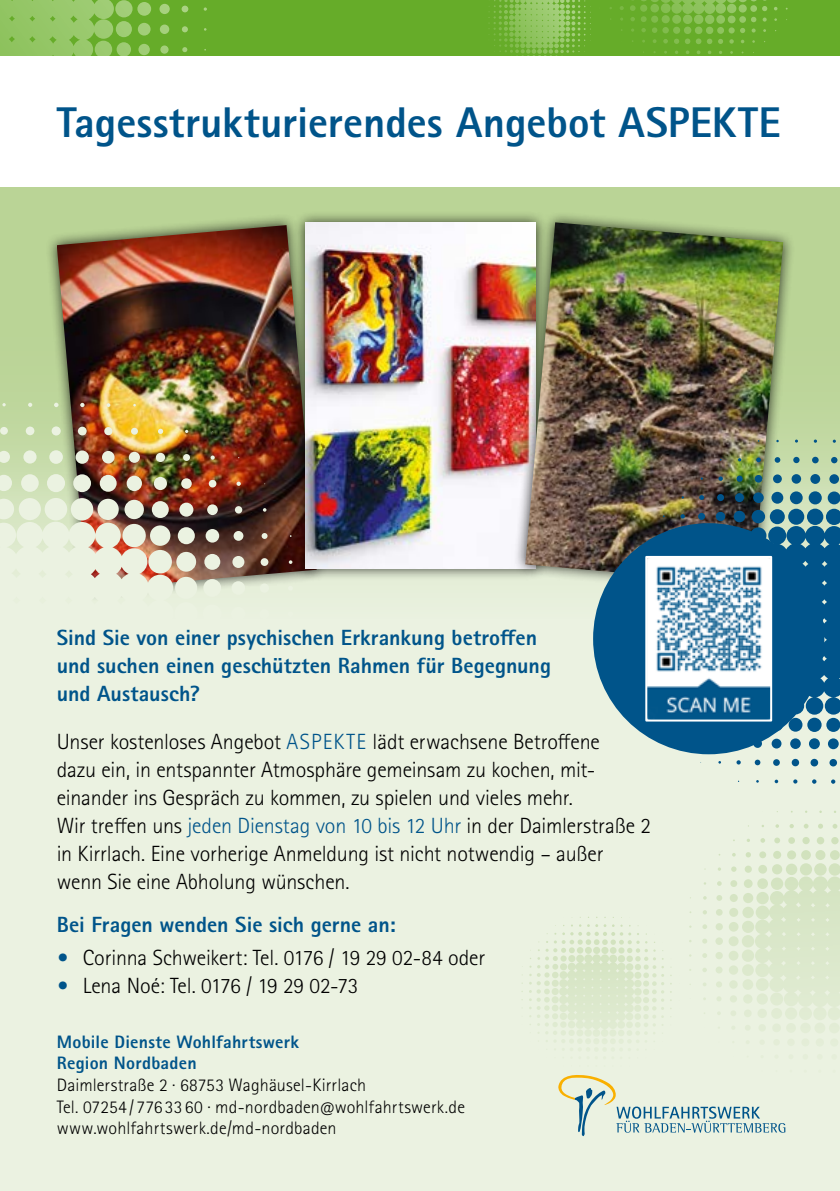
<style>
.page{position:relative;width:840px;height:1191px;background:#fff}
.page>*{position:absolute;margin:0;border:0;box-sizing:border-box;transform-origin:0 0}
.t1{font:800 43px "Rotis Sans Serif Std";color:#00548a}
.t2{font:300 22px/28px "Rotis Sans Serif Std";letter-spacing:-.005em;color:#000}
.t3{font:800 22px/28px "Rotis Sans Serif Std";color:#00548a}
.t4{font:300 18px/21.6px "Rotis Sans Serif Std";letter-spacing:.01em;color:#000}
.t5{font:800 18px/21.6px "Rotis Sans Serif Std";letter-spacing:.015em;color:#00548a}
.s1{color:#00548a}
.s2{font-weight:800;color:#00548a}
</style>
<div class="page">
<div style="left:0;top:117px;width:839px;height:1074px;background:#ebf2e1"></div>
<div style="left:0;top:187px;width:839px;height:252px;background:#bad496"></div>
<div style="left:45px;top:214px;width:283px;height:387px;background:#000;opacity:.75"></div>
<img style="left:57px;top:225px;width:236px;height:178px">
<div style="left:293px;top:210px;width:255px;height:370px;background:#000;opacity:.75"></div>
<img style="left:305px;top:222px;width:208px;height:346px">
<div style="left:513px;top:210px;width:281px;height:386px;background:#000;opacity:.75"></div>
<img style="left:525px;top:222px;width:257px;height:362px">
<div style="left:0;top:0;width:839px;height:70px;background:#66ac29"></div>
<svg style="left:0;top:0;width:207px;height:57px"></svg>
<svg style="left:483px;top:0;width:315px;height:57px"></svg>
<svg style="left:689px;top:810px;width:150px;height:223px"></svg>
<img style="left:0;top:403px;width:317px;height:198px">
<img style="left:642px;top:439px;width:197px;height:345px">
<div style="left:0;top:57px;width:839px;height:130px;background:#fff"></div>
<div style="left:592px;top:523px;width:231px;height:231px;background:#00548a;border-radius:50%"></div>
<img style="left:648px;top:559px;width:120px;height:159px">
<div style="left:645px;top:556px;width:126px;height:165px;border:2px solid #fff"></div>
<svg style="left:521px;top:916px;width:263px;height:220px"></svg>
<h1 class="t1" style="left:57px;top:95px;width:725px">Tagesstrukturierendes Angebot ASPEKTE</h1>
<p class="t3" style="left:57px;top:623px;width:495px">Sind Sie von einer psychischen Erkrankung betroffen und suchen einen geschützten Rahmen für Begegnung und Austausch?</p>
<p class="t2" style="left:57px;top:728px;width:595px">Unser kostenloses Angebot <span class="s1">ASPEKTE</span> lädt erwachsene Betroffene<br>dazu ein, in entspannter Atmosphäre gemeinsam zu kochen, mit&shy;einander ins Gespräch zu kommen, zu spielen und vieles mehr.<br>Wir treffen uns <span class="s1">jeden Dienstag von 10 bis 12 Uhr</span> in der Daimlerstraße 2 in Kirrlach. Eine vorherige Anmeldung ist nicht notwendig – außer wenn Sie eine Abholung wünschen.</p>
<p class="t3" style="left:57px;top:909px;width:340px">Bei Fragen wenden Sie sich gerne an:</p>
<p class="t2" style="left:57px;top:944px;width:430px"><span class="s2">•</span> Corinna Schweikert: Tel. 0176 / 19 29 02-84 oder</p>
<p class="t2" style="left:57px;top:972px;width:303px"><span class="s2">•</span> Lena Noé: Tel. 0176 / 19 29 02-73</p>
<p class="t5" style="left:57px;top:1030px;width:244px">Mobile Dienste Wohlfahrtswerk<br>Region Nordbaden</p>
<p class="t4" style="left:57px;top:1074px;width:409px">Daimlerstraße 2 · 68753 Waghäusel-Kirrlach<br>Tel. 07254 / 776 33 60 · md-nordbaden@wohlfahrtswerk.de www.wohlfahrtswerk.de/md-nordbaden</p>
</div>
